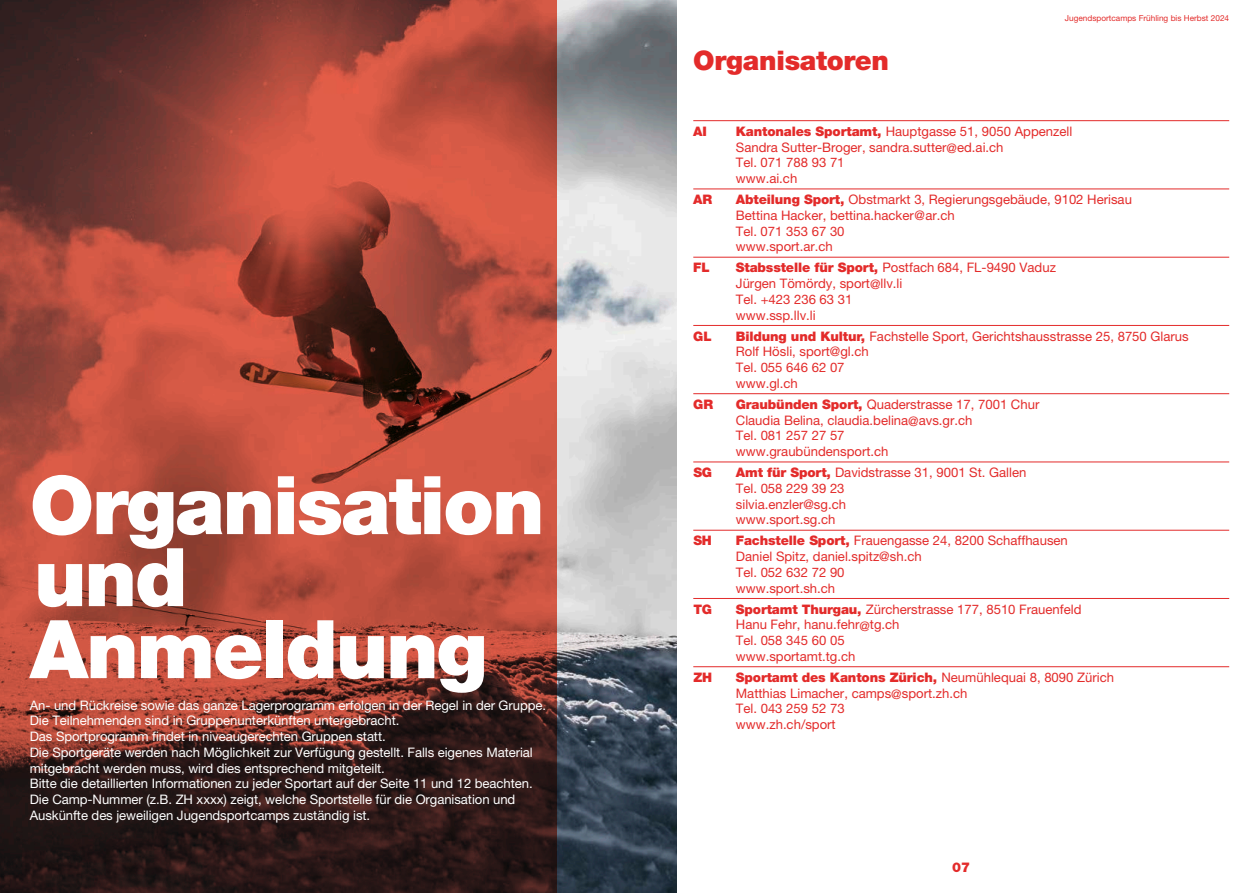
<style>
.page{position:relative;width:1259px;height:893px;background:#fff}
.page>*{position:absolute;margin:0;border:0;box-sizing:border-box;transform-origin:0 0}
.t1{font:900 81px/72px "Helvetica Neue LT Pro";letter-spacing:-.025em;color:#fff}
.t2{font:900 27px "Helvetica Neue LT Pro";letter-spacing:-.01em;color:#e32b2a}
.t3{font:900 13.5px "Helvetica Neue LT Pro";color:#e32b2a}
.t4{font:13.2px/15.8px "Helvetica Neue LT Pro";color:#e32b2a}
.t5{font:13.2px/15.8px "Helvetica Neue LT Pro";letter-spacing:-.005em;color:#fff}
.t6{font:900 13.2px "Helvetica Neue LT Pro";letter-spacing:-.01em;color:#e32b2a}
.t7{font:8.25px "Helvetica Neue LT Pro";color:#e32b2a}
.s1{font-weight:900}
</style>
<div class="page">
<hr style="left:693px;top:120px;width:536px;height:1px;background:#e32b2a">
<hr style="left:693px;top:189px;width:536px;height:1px;background:#e32b2a">
<hr style="left:693px;top:257px;width:536px;height:1px;background:#e32b2a">
<hr style="left:693px;top:325px;width:536px;height:1px;background:#e32b2a">
<hr style="left:693px;top:393px;width:536px;height:1px;background:#e32b2a">
<hr style="left:693px;top:462px;width:536px;height:1px;background:#e32b2a">
<hr style="left:693px;top:530px;width:536px;height:1px;background:#e32b2a">
<hr style="left:693px;top:598px;width:536px;height:1px;background:#e32b2a">
<hr style="left:693px;top:666px;width:536px;height:1px;background:#e32b2a">
<img style="left:557px;top:0;width:119px;height:893px">
<svg style="left:0;top:0;width:557px;height:893px;background:#923f33"></svg>
<h1 class="t1" style="left:30px;top:469px;width:516px">Organisation und<br>Anmeldung</h1>
<p class="t5" style="left:30px;top:697px;width:518px">An- und Rückreise sowie das ganze Lagerprogramm erfolgen in der Regel in der Gruppe.<br>Die Teilnehmenden sind in Gruppenunterkünften untergebracht.<br>Das Sportprogramm findet in niveaugerechten Gruppen statt.<br>Die Sportgeräte werden nach Möglichkeit zur Verfügung gestellt. Falls eigenes Material mitgebracht werden muss, wird dies entsprechend mitgeteilt.<br>Bitte die detaillierten Informationen zu jeder Sportart auf der Seite 11 und 12 beachten.<br>Die Camp-Nummer (z.B. ZH xxxx) zeigt, welche Sportstelle für die Organisation und Auskünfte des jeweiligen Jugendsportcamps zuständig ist.</p>
<h2 class="t2" style="left:693px;top:45px;width:197px">Organisatoren</h2>
<p class="t7" style="left:1065px;top:13px;width:166px">Jugendsportcamps Frühling bis Herbst 2024</p>
<p class="t6" style="left:693px;top:123px;width:15px">AI</p>
<p class="t4" style="left:736px;top:123px;width:338px"><span class="s1">Kantonales Sportamt,</span> Hauptgasse 51, 9050 Appenzell<br>Sandra Sutter-Broger, sandra.sutter@ed.ai.ch<br>Tel. 071 788 93 71<br>www.ai.ch</p>
<p class="t6" style="left:693px;top:192px;width:21px">AR</p>
<p class="t4" style="left:736px;top:191px;width:398px"><span class="s1">Abteilung Sport,</span> Obstmarkt 3, Regierungsgebäude, 9102 Herisau Bettina Hacker, bettina.hacker@ar.ch<br>Tel. 071 353 67 30<br>www.sport.ar.ch</p>
<p class="t6" style="left:693px;top:260px;width:18px">FL</p>
<p class="t4" style="left:736px;top:260px;width:322px"><span class="s1">Stabsstelle für Sport,</span> Postfach 684, FL-9490 Vaduz<br>Jürgen Tömördy, sport@llv.li<br>Tel. +423 236 63 31<br>www.ssp.llv.li</p>
<p class="t6" style="left:693px;top:328px;width:20px">GL</p>
<p class="t4" style="left:736px;top:328px;width:454px"><span class="s1">Bildung und Kultur,</span> Fachstelle Sport, Gerichtshausstrasse 25, 8750 Glarus<br>Rolf Hösli, sport@gl.ch<br>Tel. 055 646 62 07<br>www.gl.ch</p>
<p class="t6" style="left:693px;top:396px;width:21px">GR</p>
<p class="t4" style="left:736px;top:396px;width:305px"><span class="s1">Graubünden Sport,</span> Quaderstrasse 17, 7001 Chur Claudia Belina, claudia.belina@avs.gr.ch<br>Tel. 081 257 27 57<br>www.graubündensport.ch</p>
<p class="t6" style="left:693px;top:465px;width:20px">SG</p>
<p class="t4" style="left:736px;top:464px;width:292px"><span class="s1">Amt für Sport,</span> Davidstrasse 31, 9001 St. Gallen<br>Tel. 058 229 39 23<br>silvia.enzler@sg.ch<br>www.sport.sg.ch</p>
<p class="t6" style="left:693px;top:533px;width:20px">SH</p>
<p class="t4" style="left:736px;top:533px;width:333px"><span class="s1">Fachstelle Sport,</span> Frauengasse 24, 8200 Schaffhausen<br>Daniel Spitz, daniel.spitz@sh.ch<br>Tel. 052 632 72 90<br>www.sport.sh.ch</p>
<p class="t6" style="left:693px;top:601px;width:20px">TG</p>
<p class="t4" style="left:736px;top:601px;width:347px"><span class="s1">Sportamt Thurgau,</span> Zürcherstrasse 177, 8510 Frauenfeld<br>Hanu Fehr, hanu.fehr@tg.ch<br>Tel. 058 345 60 05<br>www.sportamt.tg.ch</p>
<p class="t6" style="left:693px;top:669px;width:20px">ZH</p>
<p class="t4" style="left:736px;top:669px;width:380px"><span class="s1">Sportamt des Kantons Zürich,</span> Neumühlequai 8, 8090 Zürich Matthias Limacher, camps@sport.zh.ch<br>Tel. 043 259 52 73<br>www.zh.ch/sport</p>
<p class="t3" style="left:952px;top:859px;width:20px">07</p>
</div>
